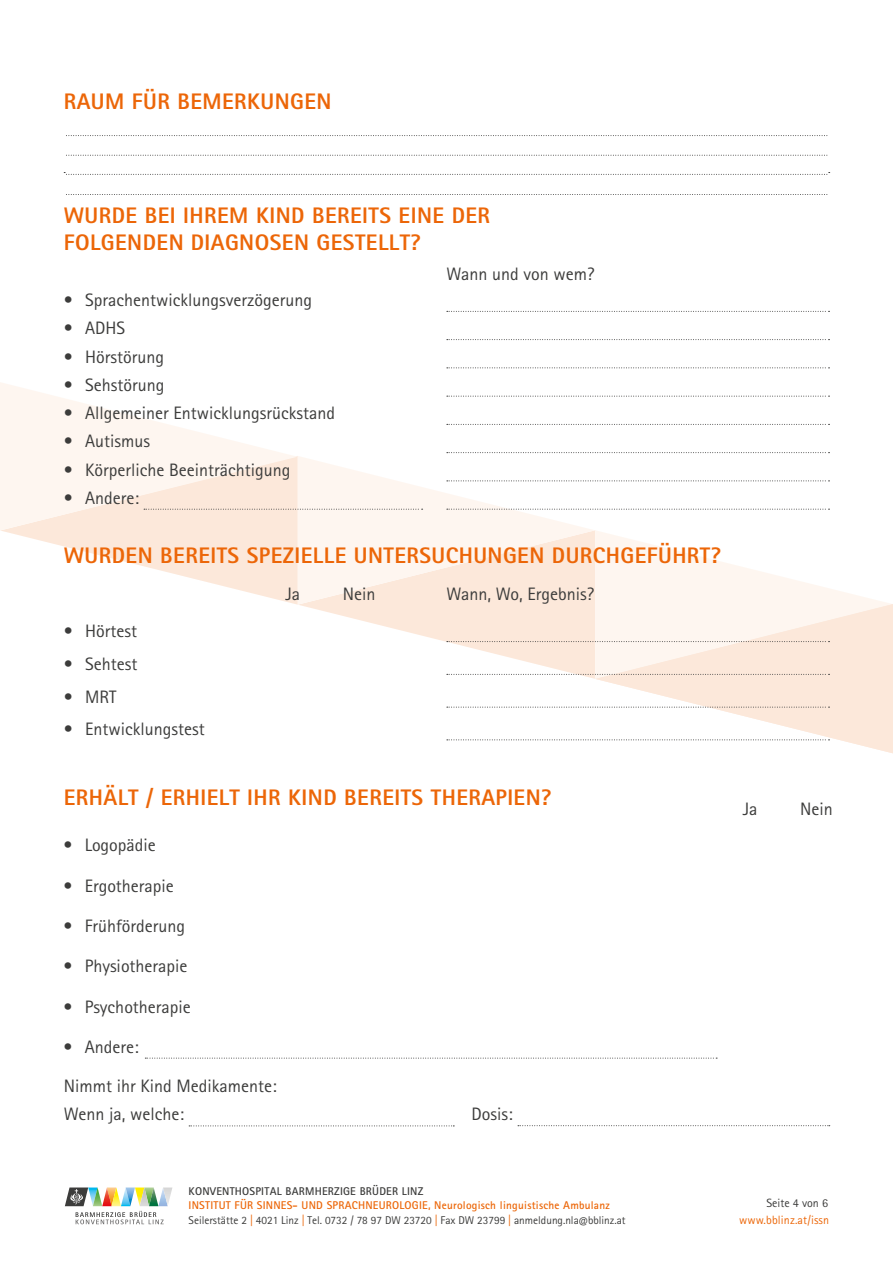
<style>
.page{position:relative;width:893px;height:1263px;background:#fff}
.page>*{position:absolute;margin:0;border:0;box-sizing:border-box;transform-origin:0 0}
.t1{font:800 22.5px/27px "Rotis Sans Serif Pro";letter-spacing:.02em;color:#ec6608}
.t2{font:18px/39.3px "Rotis Sans Serif Pro";color:#3c3c3b}
.t3{font:12px "Rotis Sans Serif Pro";letter-spacing:.01em;color:#ec6608}
.t4{font:12px "Rotis Sans Serif Pro";color:#3c3c3b}
.t5{font:11.25px/14.9px "Rotis Sans Serif Pro";color:#3c3c3b}
.t6{font:700 11.25px "Rotis Sans Serif Pro";letter-spacing:.02em;color:#3c3c3b}
.s1{font-weight:700;color:#ec6608}
.s2{color:#ec6608}
</style>
<div class="page">
<svg style="left:65px;top:1187px;width:107px;height:37px"></svg>
<svg style="left:145px;top:1058px;width:572px;height:1px"></svg>
<svg style="left:189px;top:1125px;width:265px;height:1px"></svg>
<svg style="left:518px;top:1125px;width:312px;height:1px"></svg>
<svg style="left:447px;top:311px;width:382px;height:1px"></svg>
<svg style="left:447px;top:339px;width:382px;height:1px"></svg>
<svg style="left:447px;top:367px;width:382px;height:1px"></svg>
<svg style="left:0;top:382px;width:893px;height:371px"></svg>
<svg style="left:66px;top:135px;width:762px;height:1px"></svg>
<svg style="left:66px;top:155px;width:762px;height:1px"></svg>
<svg style="left:64px;top:172px;width:766px;height:3px"></svg>
<svg style="left:66px;top:194px;width:762px;height:1px"></svg>
<p class="t1" style="left:64px;top:88px;width:269px">RAUM FÜR BEMERKUNGEN</p>
<p class="t1" style="left:64px;top:201px;width:428px">WURDE BEI IHREM KIND BEREITS EINE DER<br>FOLGENDEN DIAGNOSEN GESTELLT?</p>
<p class="t2" style="left:64px;top:280px;width:250px">• Sprachentwicklungsverzögerung</p>
<p class="t2" style="left:64px;top:309px;width:63px">• ADHS</p>
<p class="t2" style="left:64px;top:337px;width:102px">• Hörstörung</p>
<p class="t2" style="left:64px;top:365px;width:102px">• Sehstörung</p>
<p class="t2" style="left:64px;top:393px;width:273px">• Allgemeiner Entwicklungsrückstand</p>
<p class="t2" style="left:64px;top:422px;width:88px">• Autismus</p>
<p class="t2" style="left:64px;top:450px;width:228px">• Körperliche Beeinträchtigung</p>
<p class="t2" style="left:64px;top:478px;width:77px">• Andere:</p>
<p class="t2" style="left:446px;top:255px;width:149px">Wann und von wem?</p>
<p class="t1" style="left:64px;top:541px;width:659px">WURDEN BEREITS SPEZIELLE UNTERSUCHUNGEN DURCHGEFÜHRT?</p>
<p class="t2" style="left:64px;top:611px;width:75px">• Hörtest</p>
<p class="t2" style="left:64px;top:644px;width:75px">• Sehtest</p>
<p class="t2" style="left:64px;top:677px;width:54px">• MRT</p>
<p class="t2" style="left:64px;top:710px;width:142px">• Entwicklungstest</p>
<p class="t2" style="left:286px;top:575px;width:16px">Ja</p>
<p class="t2" style="left:343px;top:575px;width:34px">Nein</p>
<p class="t2" style="left:446px;top:575px;width:149px">Wann, Wo, Ergebnis?</p>
<p class="t1" style="left:64px;top:784px;width:489px">ERHÄLT / ERHIELT IHR KIND BEREITS THERAPIEN?</p>
<p class="t2" style="left:63px;top:826px;width:94px">• Logopädie</p>
<p class="t2" style="left:63px;top:866px;width:112px">• Ergotherapie</p>
<p class="t2" style="left:63px;top:906px;width:123px">• Frühförderung</p>
<p class="t2" style="left:63px;top:947px;width:126px">• Physiotherapie</p>
<p class="t2" style="left:63px;top:987px;width:129px">• Psychotherapie</p>
<p class="t2" style="left:63px;top:1027px;width:215px">• Andere:<br>Nimmt ihr Kind Medikamente:</p>
<p class="t2" style="left:64px;top:1094px;width:122px">Wenn ja, welche:</p>
<p class="t2" style="left:472px;top:1094px;width:43px">Dosis:</p>
<p class="t2" style="left:743px;top:790px;width:16px">Ja</p>
<p class="t2" style="left:800px;top:790px;width:34px">Nein</p>
<p class="t6" style="left:189px;top:1184px;width:236px">KONVENTHOSPITAL BARMHERZIGE BRÜDER LINZ</p>
<p class="t5" style="left:189px;top:1198px;width:439px"><span class="s1">INSTITUT FÜR SINNES- UND SPRACHNEUROLOGIE, Neurologisch linguistische Ambulanz<br></span>Seilerstätte 2 <span class="s2">|</span> 4021 Linz <span class="s2">|</span> Tel. 0732 / 78 97 DW 23720 <span class="s2">|</span> Fax DW 23799 <span class="s2">|</span> anmeldung.nla@bblinz.at</p>
<p class="t4" style="left:766px;top:1196px;width:63px">Seite 4 von 6</p>
<p class="t3" style="left:739px;top:1213px;width:92px">www.bblinz.at/issn</p>
</div>
